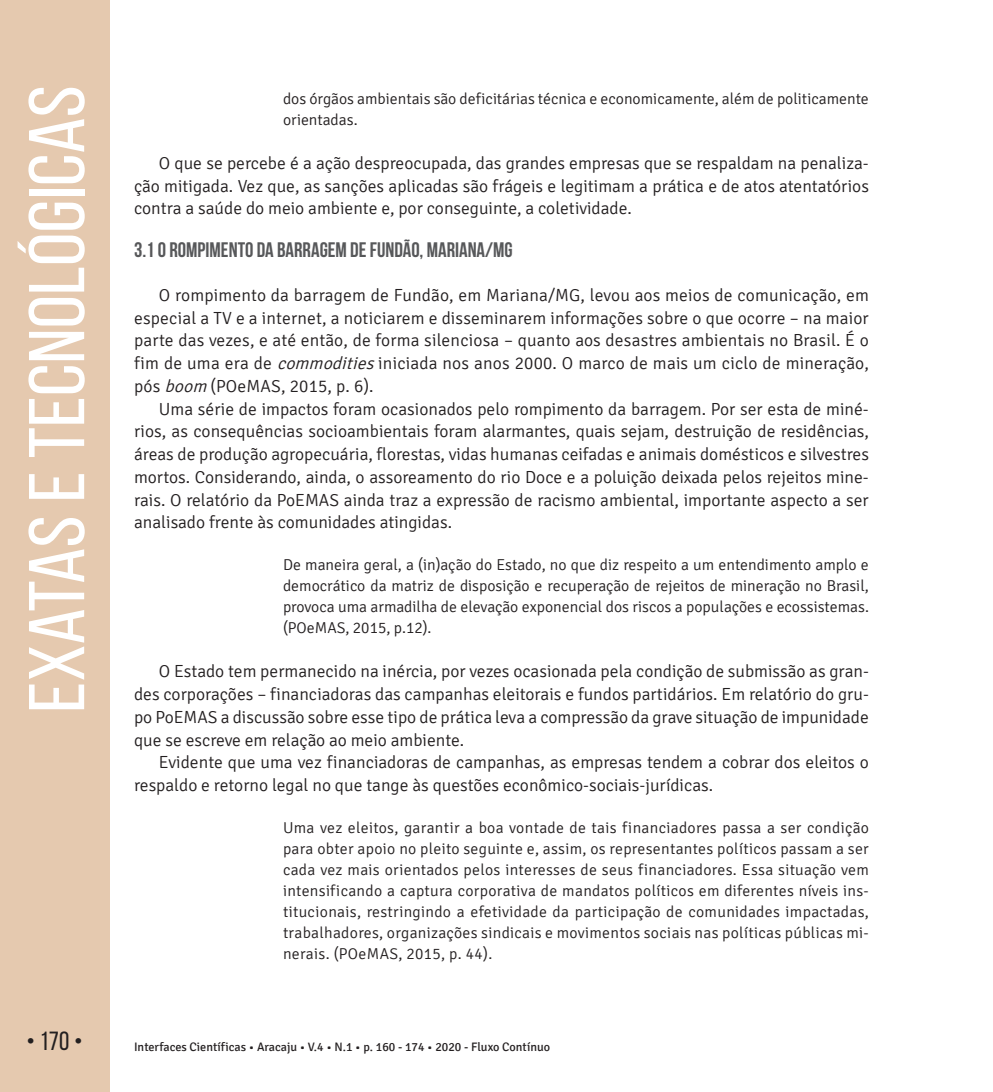
<style>
.page{position:relative;width:993px;height:1092px;background:#fff}
.page>*{position:absolute;margin:0;border:0;box-sizing:border-box;transform-origin:0 0}
.t1{font:78.75px "Bebas Neue";color:#fff;scale:1.09 1}
.t2{font:26.25px "Bebas Neue";color:#231f20}
.t3{font:700 21px "Bebas Neue";color:#57585a}
.t4{font:300 17.5px/22.8px "Signika";color:#231f20;text-align:justify}
.t5{font:300 15.75px/21px "Signika";color:#231f20;text-align:justify}
.t6{font:12.25px "Signika";color:#231f20}
.s1{font-style:italic}
</style>
<div class="page">
<div style="left:0;top:0;width:109px;height:1091px;background:#e5c9af"></div>
<h1 class="t1" style="left:14px;top:712px;width:577px;rotate:-90deg">Exatas e tecnológicas</h1>
<p class="t5" style="left:283px;top:89px;width:587px">dos órgãos ambientais são deficitárias técnica e economicamente, além de politicamente orientadas.</p>
<p class="t4" style="left:134px;top:152px;width:736px;text-indent:25px">O que se percebe é a ação despreocupada, das grandes empresas que se respaldam na penaliza&shy;ção mitigada. Vez que, as sanções aplicadas são frágeis e legitimam a prática e de atos atentatórios contra a saúde do meio ambiente e, por conseguinte, a coletividade.</p>
<p class="t3" style="left:134px;top:238px;width:380px">3.1 O ROMPIMENTO DA BARRAGEM DE FUNDÃO, MARIANA/MG</p>
<p class="t4" style="left:134px;top:284px;width:736px;text-indent:25px">O rompimento da barragem de Fundão, em Mariana/MG, levou aos meios de comunicação, em especial a TV e a internet, a noticiarem e disseminarem informações sobre o que ocorre – na maior parte das vezes, e até então, de forma silenciosa – quanto aos desastres ambientais no Brasil. É o fim de uma era de <span class="s1">commodities</span>iniciada nos anos 2000. O marco de mais um ciclo de mineração, pós <span class="s1">boom</span> (POeMAS, 2015, p. 6).</p>
<p class="t4" style="left:134px;top:397px;width:736px;text-indent:25px">Uma série de impactos foram ocasionados pelo rompimento da barragem. Por ser esta de miné&shy;rios, as consequências socioambientais foram alarmantes, quais sejam, destruição de residências, áreas de produção agropecuária, florestas, vidas humanas ceifadas e animais domésticos e silvestres mortos. Considerando, ainda, o assoreamento do rio Doce e a poluição deixada pelos rejeitos mine&shy;rais. O relatório da PoEMAS ainda traz a expressão de racismo ambiental, importante aspecto a ser analisado frente às comunidades atingidas.</p>
<p class="t5" style="left:283px;top:555px;width:587px">De maneira geral, a (in)ação do Estado, no que diz respeito a um entendimento amplo e democrático da matriz de disposição e recuperação de rejeitos de mineração no Brasil, provoca uma armadilha de elevação exponencial dos riscos a populações e ecossistemas. (POeMAS, 2015, p.12).</p>
<p class="t4" style="left:134px;top:660px;width:736px;text-indent:25px">O Estado tem permanecido na inércia, por vezes ocasionada pela condição de submissão as gran&shy;des corporações – financiadoras das campanhas eleitorais e fundos partidários. Em relatório do gru&shy;po PoEMAS a discussão sobre esse tipo de prática leva a compressão da grave situação de impunidade que se escreve em relação ao meio ambiente.</p>
<p class="t4" style="left:134px;top:751px;width:736px;text-indent:25px">Evidente que uma vez financiadoras de campanhas, as empresas tendem a cobrar dos eleitos o respaldo e retorno legal no que tange às questões econômico-sociais-jurídicas.</p>
<p class="t5" style="left:283px;top:817px;width:587px">Uma vez eleitos, garantir a boa vontade de tais financiadores passa a ser condição para obter apoio no pleito seguinte e, assim, os representantes políticos passam a ser cada vez mais orientados pelos interesses de seus financiadores. Essa situação vem intensificando a captura corporativa de mandatos políticos em diferentes níveis ins&shy;titucionais, restringindo a efetividade da participação de comunidades impactadas, trabalhadores, organizações sindicais e movimentos sociais nas políticas públicas mi&shy;nerais. (POeMAS, 2015, p. 44).</p>
<h2 class="t2" style="left:26px;top:1026px;width:58px">• 170 •</h2>
<p class="t6" style="left:134px;top:1040px;width:417px">Interfaces Científicas • Aracaju • V.4 • N.1 • p. 160 - 174 • 2020 - Fluxo Contínuo</p>
</div>
